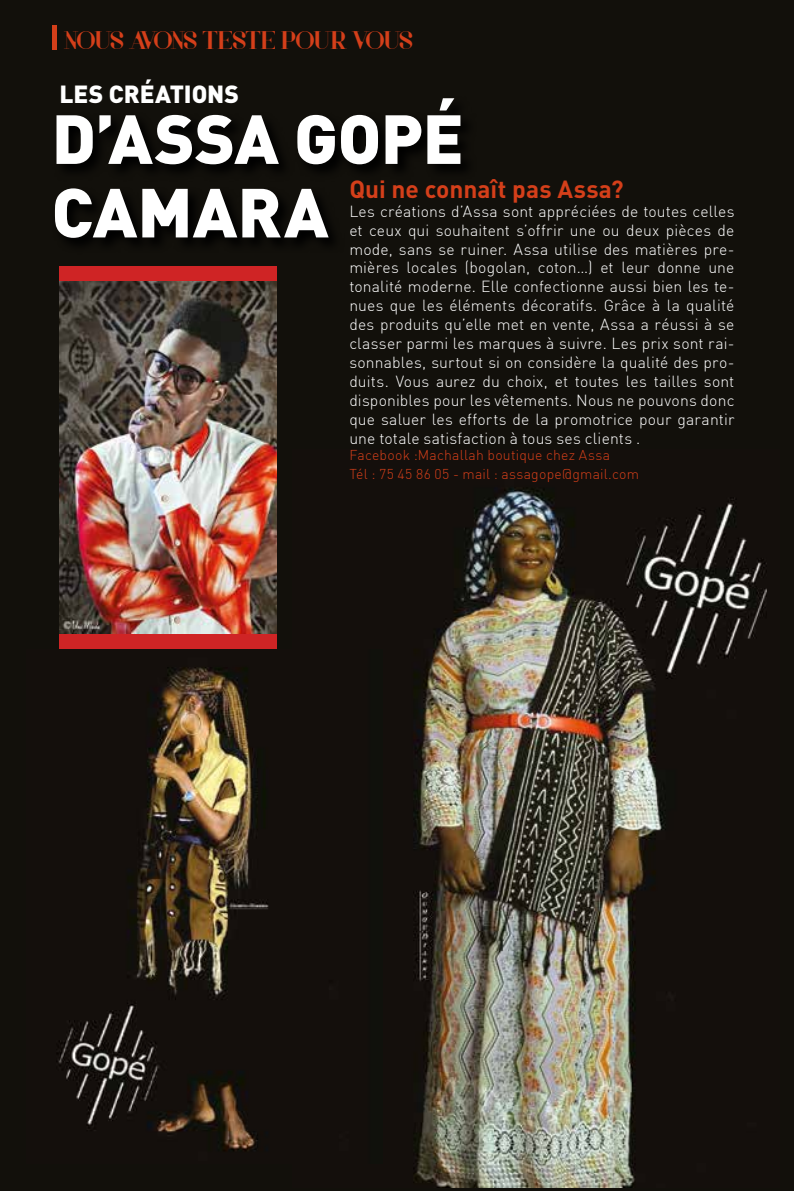
<style>
.page{position:relative;width:794px;height:1191px;background:#12100b}
.page>*{position:absolute;margin:0;border:0;box-sizing:border-box;transform-origin:0 0}
.t1{font:900 68.25px/73.5px "DIN";letter-spacing:-.01em;color:#fff}
.t2{font:26.25px "Voor";color:#d43f1a}
.t3{font:700 24.5px "DIN";color:#d43f1a}
.t4{font:900 24.5px "DIN";letter-spacing:-.005em;color:#fff}
.t5{font:300 15.75px/18.9px "DIN";letter-spacing:.01em;color:#fff;text-align:justify}
.t6{font:300 14px/18.9px "DIN";letter-spacing:.015em;color:#d43f1a}
</style>
<div class="page">
<div style="left:52px;top:25px;width:5px;height:25px;background:#d43f1a"></div>
<div style="left:52px;top:96px;width:425px;height:159px;background:linear-gradient(to right,#0b0906,#0e0d09)"></div>
<div style="left:60px;top:266px;width:217px;height:383px;background:#cf2425"></div>
<img style="left:60px;top:282px;width:217px;height:351px">
<img style="left:413px;top:489px;width:354px;height:698px">
<img style="left:56px;top:667px;width:213px;height:484px">
<h2 class="t2" style="left:64px;top:25px;width:81px">NOUS AVON</h2>
<h2 class="t2" style="left:183px;top:25px;width:130px">S TESTE POUR</h2>
<h2 class="t2" style="left:352px;top:25px;width:63px">VOUS</h2>
<h3 class="t4" style="left:60px;top:78px;width:15px">LES</h3>
<h3 class="t4" style="left:109px;top:78px;width:99px">CRÉATIONS</h3>
<h1 class="t1" style="left:52px;top:99px;width:414px">D’ASSA GOPÉ<br>CAMARA</h1>
<h3 class="t3" style="left:349px;top:173px;width:276px">Qui ne connaît pas Assa?</h3>
<p class="t5" style="left:349px;top:201px;width:386px">Les créations d’Assa sont appréciées de toutes celles et ceux qui souhaitent s’offrir une ou deux pièces de mode, sans se ruiner. Assa utilise des matières pre&shy;mières locales (bogolan, coton…) et leur donne une tonalité moderne. Elle confectionne aussi bien les te&shy;nues que les éléments décoratifs. G râce à la qualité des produits qu’elle met en vente, Assa a réussi à se classer parmi les marques à suivre. Les prix sont rai&shy;sonnables, surtout si on considère la qualité des pro&shy;duits. Vous aurez du choix, et toutes les tailles sont disponibles pour les vêtements. Nous ne pouvons donc que saluer les efforts de la promotrice pour garantir une totale satisfaction à tous ses clients .</p>
<p class="t6" style="left:349px;top:446px;width:291px">Facebook :Machallah boutique chez Assa<br>Tél : 75 45 86 05 - mail : assagope@gmail.com</p>
</div>
